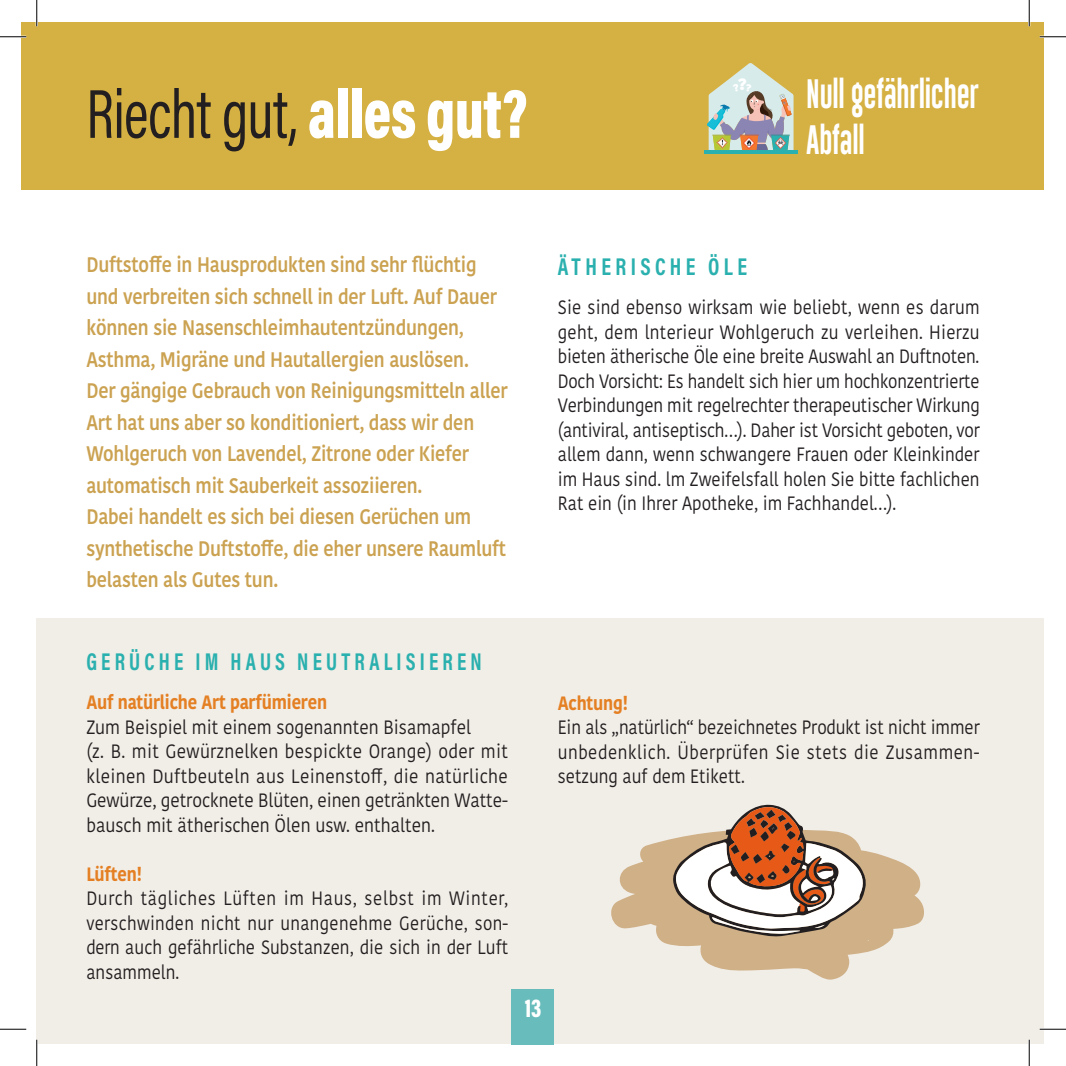
<style>
.page{position:relative;width:1066px;height:1066px;background:#fff}
.page>*{position:absolute;margin:0;border:0;box-sizing:border-box;transform-origin:0 0}
.t1{font:70px "Acumin Pro Cond";letter-spacing:-.01em;color:#231f20;scale:.86 1}
.t2{font:29.93px/45.5px "Gobold Lowplus";letter-spacing:-.01em;color:#fff;scale:.87 1}
.t3{font:900 26.25px "Acumin Pro Cond";color:#fff;scale:.86 1}
.t4{font:700 24.5px "Acumin Pro Cond";letter-spacing:.2em;color:#2ab0ae;scale:.86 1}
.t5{font:700 24.5px "Acumin Pro Cond";letter-spacing:.2em;color:#2ab0ae;scale:.9 1}
.t6{font:600 21px/31.5px "Kohinoor Bangla";letter-spacing:-.01em;color:#cba251;scale:.87 1}
.t7{font:19.25px/24.5px "Kohinoor Bangla";color:#231f20;text-align:justify;scale:.88 1}
.t8{font:19.25px/24.5px "Kohinoor Bangla";color:#231f20;scale:.9 1}
.t9{font:700 19.25px "Kohinoor Bangla";letter-spacing:-.01em;color:#e48023;scale:.86 1}
.t10{font:16.45px "Chunk Five";color:#fff}
.s1{font-weight:900;color:#fff}
</style>
<div class="page">
<div style="left:37px;top:618px;width:1007px;height:426px;background:#f1ede7"></div>
<div style="left:22px;top:22px;width:15px;height:167px;background:#d5b042"></div>
<div style="left:37px;top:22px;width:1007px;height:167px;background:#d5b042"></div>
<div style="left:512px;top:989px;width:42px;height:55px;background:#68bdbc"></div>
<hr style="left:704px;top:150px;width:94px;height:4px;background:#2ab0ae">
<svg style="left:611px;top:839px;width:313px;height:141px;fill:#cfb087"></svg>
<svg style="left:672px;top:804px;width:195px;height:132px"></svg>
<hr style="left:0;top:36px;width:26px;height:2px;background:#fff">
<hr style="left:1039px;top:36px;width:27px;height:2px;background:#fff">
<hr style="left:1039px;top:1028px;width:27px;height:2px;background:#fff">
<hr style="left:36px;top:0;width:2px;height:26px;background:#fff">
<hr style="left:36px;top:1039px;width:2px;height:27px;background:#fff">
<hr style="left:1028px;top:0;width:2px;height:26px;background:#fff">
<hr style="left:1028px;top:1039px;width:2px;height:27px;background:#fff">
<svg style="left:0;top:36px;width:26px;height:1px"></svg>
<svg style="left:1039px;top:36px;width:27px;height:1px"></svg>
<svg style="left:0;top:1029px;width:26px;height:1px"></svg>
<svg style="left:1039px;top:1029px;width:27px;height:1px"></svg>
<svg style="left:36px;top:0;width:1px;height:26px"></svg>
<svg style="left:36px;top:1039px;width:1px;height:27px"></svg>
<svg style="left:1029px;top:0;width:1px;height:26px"></svg>
<svg style="left:1029px;top:1039px;width:1px;height:27px"></svg>
<img style="left:707px;top:63px;width:86px;height:87px">
<h1 class="t1" style="left:86px;top:69px;width:514px">Riecht gut, <span class="s1">alles gut?</span></h1>
<p class="t10" style="left:738px;top:74px;width:10px">?</p>
<h2 class="t2" style="left:806px;top:73px;width:200px">Null gefährlicher<br>Abfall</h2>
<p class="t6" style="left:86px;top:248px;width:486px">Duftstoffe in Hausprodukten sind sehr flüchtig und verbreiten sich schnell in der Luft. Auf Dauer können sie Nasenschleimhautentzündungen, Asthma, Migräne und Hautallergien auslösen.<br>Der gängige Gebrauch von Reinigungsmitteln aller Art hat uns aber so konditioniert, dass wir den Wohlgeruch von Lavendel, Zitrone oder Kiefer automatisch mit Sauberkeit assoziieren.<br>Dabei handelt es sich bei diesen Gerüchen um synthetische Duftstoffe, die eher unsere Raumluft belasten als Gutes tun.</p>
<p class="t5" style="left:558px;top:250px;width:212px">ÄTHERISCHE ÖLE</p>
<p class="t7" style="left:558px;top:295px;width:481px">Sie sind ebenso wirksam wie beliebt, wenn es darum geht, dem lnterieur Wohlgeruch zu verleihen. Hierzu bieten ätherische Öle eine breite Auswahl an Duftnoten.<br>Doch Vorsicht: Es handelt sich hier um hochkonzentrierte Verbindungen mit regelrechter therapeutischer Wirkung (antiviral, antiseptisch…). Daher ist Vorsicht geboten, vor allem dann, wenn schwangere Frauen oder Kleinkinder im Haus sind. lm Zweifelsfall holen Sie bitte fachlichen Rat ein (in Ihrer Apotheke, im Fachhandel…).</p>
<p class="t4" style="left:86px;top:645px;width:461px">GERÜCHE IM HAUS NEUTRALISIEREN</p>
<p class="t9" style="left:86px;top:685px;width:281px">Auf natürliche Art parfümieren</p>
<p class="t8" style="left:86px;top:714px;width:470px">Zum Beispiel mit einem sogenannten Bisamapfel<br>(z. B. mit Gewürznelken bespickte Orange) oder mit kleinen Duftbeuteln aus Leinenstoff, die natürliche Gewürze, getrocknete Blüten, einen getränkten Watte&shy;bausch mit ätherischen Ölen usw. enthalten.</p>
<p class="t9" style="left:86px;top:857px;width:66px">Lüften!</p>
<p class="t7" style="left:86px;top:886px;width:481px">Durch tägliches Lüften im Haus, selbst im Winter, verschwinden nicht nur unangenehme Gerüche, son&shy;dern auch gefährliche Substanzen, die sich in der Luft ansammeln.</p>
<h3 class="t3" style="left:525px;top:991px;width:21px">13</h3>
<p class="t9" style="left:558px;top:686px;width:83px">Achtung!</p>
<p class="t7" style="left:558px;top:714px;width:481px">Ein als „natürlich“ bezeichnetes Produkt ist nicht immer unbedenklich. Überprüfen Sie stets die Zusammen&shy;setzung auf dem Etikett.</p>
</div>
